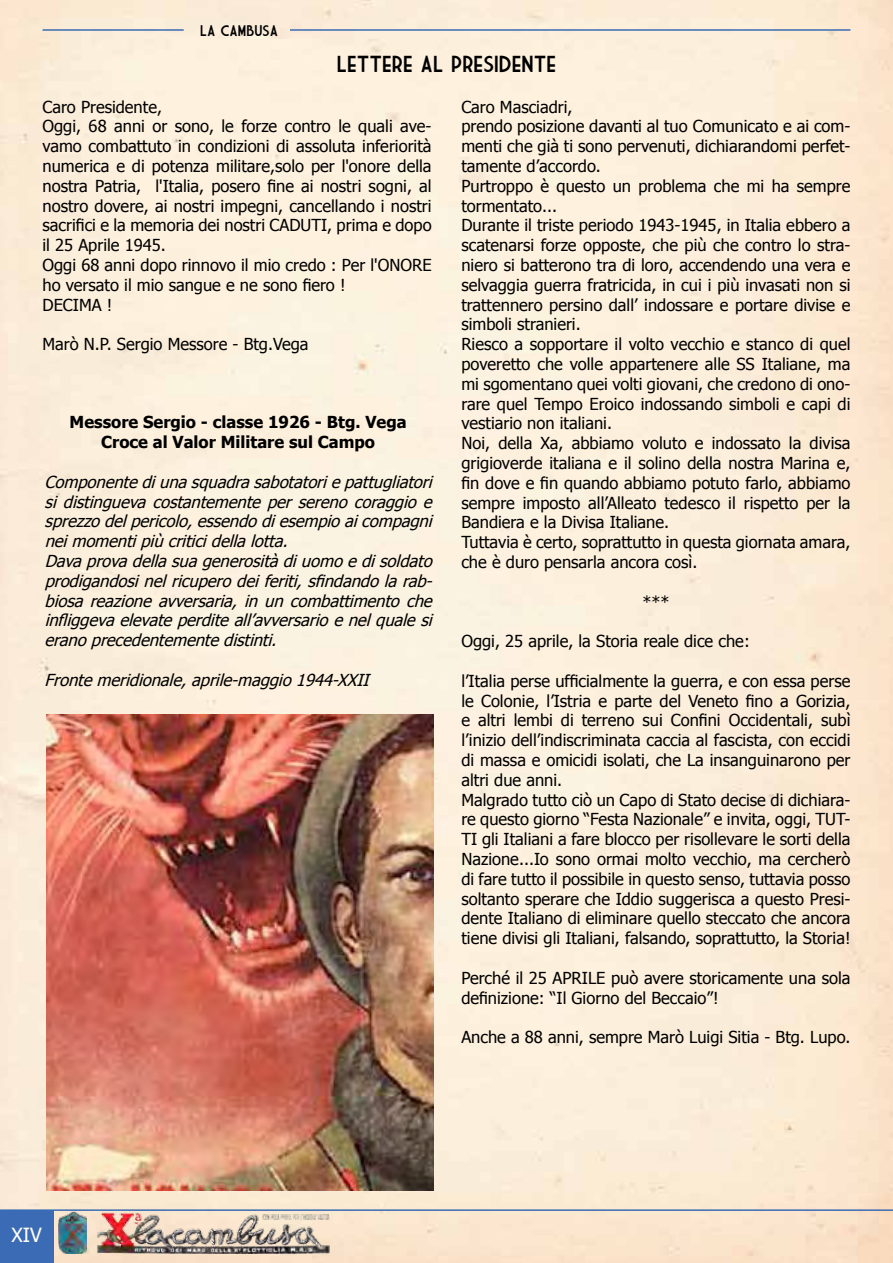
<style>
.page{position:relative;width:893px;height:1263px;background:#fff}
.page>*{position:absolute;margin:0;border:0;box-sizing:border-box;transform-origin:0 0}
.t1{font:22.5px "Market Deco";color:#000}
.t2{font:19.5px "Tahoma";color:#fff}
.t3{font:16.5px/19.8px "Tahoma";color:#000}
.t4{font:italic 16.5px/19.8px "Tahoma";color:#000}
.t5{font:700 16.5px/19.8px "Tahoma";color:#000;text-align:center}
.t6{font:15px "Market Deco";color:#000}
</style>
<div class="page">
<img style="left:0;top:0;width:893px;height:1263px">
<hr style="left:0;top:1209px;width:893px;height:2px;background:#3b6bb4">
<img style="left:96px;top:1211px;width:236px;height:42px">
<img style="left:58px;top:1211px;width:29px;height:43px">
<div style="left:0;top:1211px;width:53px;height:52px;background:#3b6bb4"></div>
<hr style="left:290px;top:29px;width:560px;height:2px;background:#3b6bb4">
<hr style="left:43px;top:29px;width:141px;height:2px;background:#3b6bb4">
<img style="left:47px;top:714px;width:387px;height:477px">
<p class="t6" style="left:200px;top:24px;width:80px">LA CAMBUSA</p>
<h1 class="t1" style="left:337px;top:54px;width:221px">LETTERE AL PRESIDENTE</h1>
<p class="t3" style="left:43px;top:96px;width:391px">Caro Presidente,<br>Oggi, 68 anni or sono, le forze contro le quali ave&shy;vamo combattuto in condizioni di assoluta inferiorità numerica e di potenza militare,solo per l'onore della nostra Patria, l'Italia, posero fine ai nostri sogni, al nostro dovere, ai nostri impegni, cancellando i nostri sacrifici e la memoria dei nostri CADUTI, prima e dopo il 25 Aprile 1945.<br>Oggi 68 anni dopo rinnovo il mio credo : Per l'ONORE ho versato il mio sangue e ne sono fiero !<br>DECIMA !</p>
<p class="t3" style="left:43px;top:333px;width:268px">Marò N.P. Sergio Messore - Btg.Vega</p>
<p class="t5" style="left:70px;top:411px;width:339px">Messore Sergio - classe 1926 - Btg. Vega<br>Croce al Valor Militare sul Campo</p>
<p class="t4" style="left:45px;top:471px;width:394px">Componentediunasquadrasabotatoriepattugliatori si distingueva costantemente per sereno coraggio e sprezzodelpericolo,essendodiesempioaicompagni neimomentipiùcriticidellalotta.<br>Davaprovadellasuagenerositàdiuomoedisoldato prodigandosinelricuperodeiferiti,sfindandolarab&shy;biosa reazione avversaria, in un combattimento che infliggevaelevateperditeall’avversarioenelqualesi eranoprecedentementedistinti.</p>
<p class="t4" style="left:45px;top:669px;width:331px">Frontemeridionale,aprile-maggio1944-XXII</p>
<p class="t3" style="left:461px;top:96px;width:391px">Caro Masciadri,<br>prendo posizione davanti al tuo Comunicato e ai com&shy;menti che già ti sono pervenuti, dichiarandomi perfet&shy;tamente d’accordo.<br>Purtroppo è questo un problema che mi ha sempre tormentato...<br>Durante il triste periodo 1943-1945, in Italia ebbero a scatenarsi forze opposte, che più che contro lo stra&shy;niero si batterono tra di loro, accendendo una vera e selvaggia guerra fratricida, in cui i più invasati non si trattennero persino dall’ indossare e portare divise e simboli stranieri.<br>Riesco a sopportare il volto vecchio e stanco di quel poveretto che volle appartenere alle SS Italiane, ma mi sgomentano quei volti giovani, che credono di ono&shy;rare quel Tempo Eroico indossando simboli e capi di vestiario non italiani.<br>Noi, della Xa, abbiamo voluto e indossato la divisa grigioverde italiana e il solino della nostra Marina e, fin dove e fin quando abbiamo potuto farlo, abbiamo sempre imposto all’Alleato tedesco il rispetto per la Bandiera e la Divisa Italiane.<br>Tuttavia è certo, soprattutto in questa giornata amara, che è duro pensarla ancora così.</p>
<p class="t3" style="left:642px;top:591px;width:29px">***</p>
<p class="t3" style="left:461px;top:630px;width:290px">Oggi, 25 aprile, la Storia reale dice che:</p>
<p class="t3" style="left:461px;top:670px;width:391px">l’Italia perse ufficialmente la guerra, e con essa perse le Colonie, l’Istria e parte del Veneto fino a Gorizia, e altri lembi di terreno sui Confini Occidentali, subì l’inizio dell’indiscriminata caccia al fascista, con eccidi di massa e omicidi isolati, che La insanguinarono per altri due anni.<br>Malgrado tutto ciò un Capo di Stato decise di dichiara&shy;re questo giorno “Festa Nazionale” e invita, oggi, TUT-TI gli Italiani a fare blocco per risollevare le sorti della Nazione...Io sono ormai molto vecchio, ma cercherò di fare tutto il possibile in questo senso, tuttavia posso soltanto sperare che Iddio suggerisca a questo Presi&shy;dente Italiano di eliminare quello steccato che ancora tiene divisi gli Italiani, falsando, soprattutto, la Storia!</p>
<p class="t3" style="left:461px;top:967px;width:391px">Perché il 25 APRILE può avere storicamente una sola definizione: “Il Giorno del Beccaio”!</p>
<p class="t3" style="left:461px;top:1026px;width:391px">Anche a 88 anni, sempre Marò Luigi Sitia - Btg. Lupo.</p>
<p class="t2" style="left:11px;top:1222px;width:32px">XIV</p>
</div>
